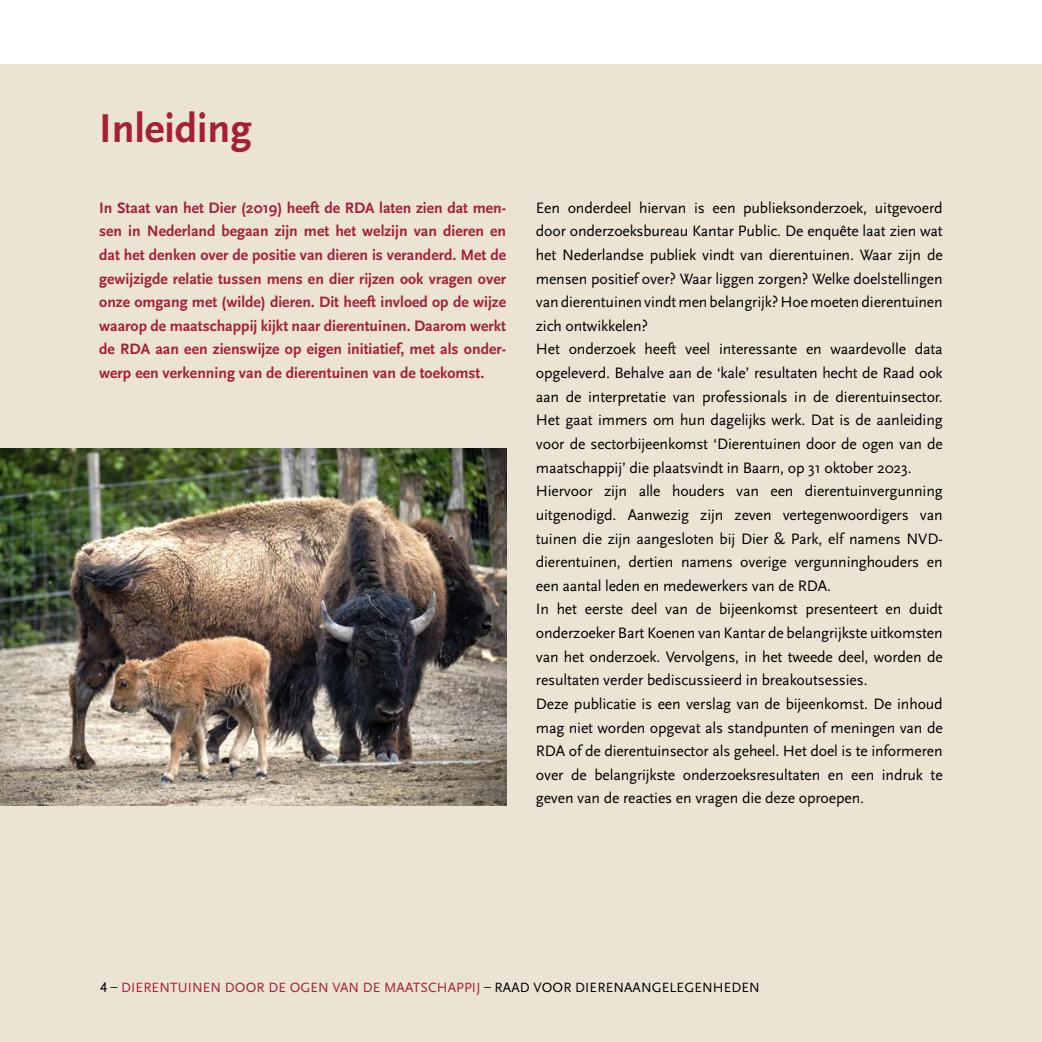
<style>
.page{position:relative;width:1042px;height:1042px;background:#fff}
.page>*{position:absolute;margin:0;border:0;box-sizing:border-box;transform-origin:0 0}
.H2_2-kolomskop{font:700 42px "Scala Sans Pro";color:#a42035}
.P_Platte_tekst{font:15.75px/23.6px "Scala Sans Pro";letter-spacing:-.01em;color:#000;text-align:justify}
.P_Introtekst{font:700 15.75px/23.6px "Scala Sans Pro";color:#a42035;text-align:justify}
.t1{font:14px "Scala Sans Pro";letter-spacing:.01em;color:#a42035}
.s1{font-size:14.88px;color:#000}
.s2{color:#000}
</style>
<div class="page">
<div style="left:0;top:64px;width:1042px;height:978px;background:#ebe3d3"></div>
<img style="left:0;top:448px;width:506px;height:357px">
<h2 class="H2_2-kolomskop" style="left:99px;top:99px;width:154px">Inleiding</h2>
<p class="P_Introtekst" style="left:99px;top:195px;width:408px">In Staat van het Dier (2019) heeft de RDA laten zien dat men&shy;sen in Nederland begaan zijn met het welzijn van dieren en dat het denken over de positie van dieren is veranderd. Met de gewijzigde relatie tussen mens en dier rijzen ook vragen over onze omgang met (wilde) dieren. Dit heeft invloed op de wijze waarop de maatschappij kijkt naar dierentuinen. Daarom werkt de RDA aan een zienswijze op eigen initiatief, met als onder&shy;werp een verkenning van de dierentuinen van de toekomst.</p>
<p class="P_Platte_tekst" style="left:536px;top:195px;width:408px">Een onderdeel hiervan is een publieksonderzoek, uitgevoerd door onderzoeksbureau Kantar Public. De enquête laat zien wat het Nederlandse publiek vindt van dierentuinen. Waar zijn de mensen positief over? Waar liggen zorgen? Welke doelstellingen van dierentuinen vindt men belangrijk? Hoe moeten dierentuinen zich ontwikkelen?</p>
<p class="P_Platte_tekst" style="left:536px;top:337px;width:408px">Het onderzoek heeft veel interessante en waardevolle data opgeleverd. Behalve aan de ‘kale’ resultaten hecht de Raad ook aan de interpretatie van professionals in de dierentuinsector.<br>Het gaat immers om hun dagelijks werk. Dat is de aanleiding voor de sectorbijeenkomst ‘Dierentuinen door de ogen van de maatschappij’ die plaatsvindt in Baarn, op 31 oktober 2023.</p>
<p class="P_Platte_tekst" style="left:536px;top:478px;width:408px">Hiervoor zijn alle houders van een dierentuinvergunning uitgenodigd. Aanwezig zijn zeven vertegenwoordigers van tuinen die zijn aangesloten bij Dier &amp; Park, elf namens NVD&shy;dierentuinen, dertien namens overige vergunninghouders en een aantal leden en medewerkers van de RDA.</p>
<p class="P_Platte_tekst" style="left:536px;top:597px;width:408px">In het eerste deel van de bijeenkomst presenteert en duidt onderzoeker Bart Koenen van Kantar de belangrijkste uitkomsten van het onderzoek. Vervolgens, in het tweede deel, worden de resultaten verder bediscussieerd in breakoutsessies.</p>
<p class="P_Platte_tekst" style="left:536px;top:691px;width:408px">Deze publicatie is een verslag van de bijeenkomst. De inhoud mag niet worden opgevat als standpunten of meningen van de RDA of de dierentuinsector als geheel. Het doel is te informeren over de belangrijkste onderzoeksresultaten en een indruk te geven van de reacties en vragen die deze oproepen.</p>
<p class="t1" style="left:100px;top:978px;width:661px"><span class="s1">4</span> <span class="s2">–</span> DIERENTUINEN DOOR DE OGEN VAN DE MAATSCHAPPIJ <span class="s2">– RAAD VOOR DIERENAANGELEGENHEDEN</span></p>
</div>
